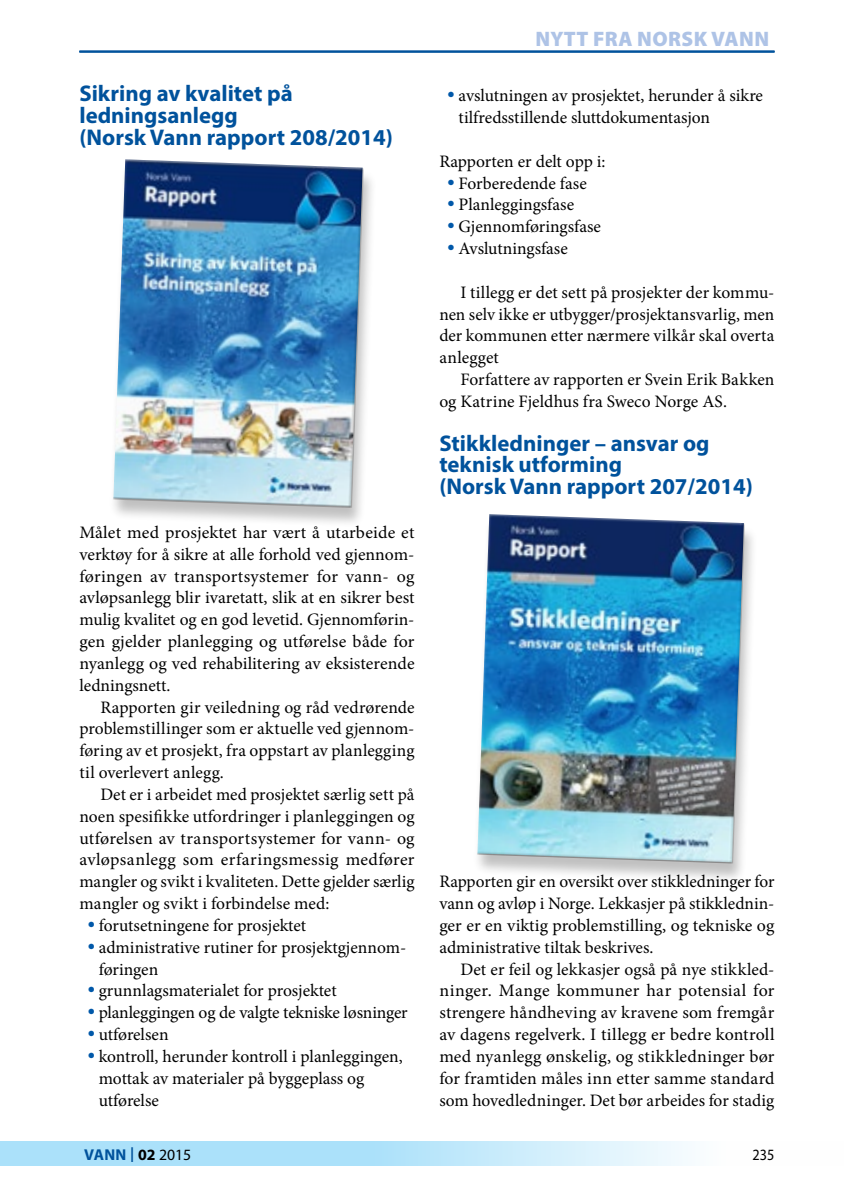
<style>
.page{position:relative;width:844px;height:1191px;background:#fff}
.page>*{position:absolute;margin:0;border:0;box-sizing:border-box;transform-origin:0 0}
.t1{font:700 22.75px/21.9px "Myriad Pro";color:#00529c}
.t2{font:900 21px "Myriad Pro";letter-spacing:.02em;color:#aec3e6}
.t3{font:17.5px/21.9px "Minion Pro";color:#000}
.t4{font:700 15.75px "Myriad Pro";letter-spacing:.01em;color:#00529c}
.t5{font:15.75px "Myriad Pro";color:#000;scale:.9 1}
.s1{font-family:"Futura";font-weight:500;color:#0058a9}
.s2{font-weight:400;font-size:21.88px}
.s3{color:#000}
.s4{font-weight:400;color:#000}
</style>
<div class="page">
<svg style="left:1px;top:1141px;width:687px;height:25px;background:#bbe6fa"></svg>
<svg style="left:0;top:1141px;width:1px;height:25px"></svg>
<hr style="left:79px;top:51px;width:695px;height:1px;background:#00529c">
<div style="left:109px;top:162px;width:268px;height:366px;background:#000;opacity:.25"></div>
<img style="left:113px;top:159px;width:251px;height:349px">
<div style="left:473px;top:517px;width:285px;height:367px;background:#000;opacity:.25"></div>
<img style="left:476px;top:514px;width:269px;height:349px">
<h1 class="t1" style="left:79px;top:82px;width:315px">Sikring av kvalitet på ledningsanlegg<br>(Norsk Vann rapport 208/2014)</h1>
<p class="t3" style="left:79px;top:521px;width:336px">Målet med prosjektet har vært å utarbeide et verktøy for å sikre at alle forhold ved gjennom&shy;føringen av transportsystemer for vann- og avløpsanlegg blir ivaretatt, slik at en sikrer best mulig kvalitet og en god levetid. Gjennomførin&shy;gen gjelder planlegging og utførelse både for nyanlegg og ved rehabilitering av eksisterende ledningsnett.</p>
<p class="t3" style="left:79px;top:696px;width:336px;text-align:justify;text-indent:21px">Rapporten gir veiledning og råd vedrørende problemstillinger som er aktuelle ved gjennom&shy;føring av et prosjekt, fra oppstart av planlegging til overlevert anlegg.</p>
<p class="t3" style="left:79px;top:783px;width:336px;text-align:justify;text-indent:21px">Det er i arbeidet med prosjektet særlig sett på noen spesifikke utfordringer i planleggingen og utførelsen av transportsystemer for vann- og avløpsanlegg som erfaringsmessig medfører mangler og svikt i kvaliteten. Dette gjelder særlig mangler og svikt i forbindelse med:</p>
<p class="t3" style="left:85px;top:914px;width:223px"><span class="s1">•</span>forutsetningene for prosjektet</p>
<p class="t3" style="left:99px;top:936px;width:309px;text-indent:-14px"><span class="s1">•</span>administrative rutiner for prosjektgjennom&shy;føringen</p>
<p class="t3" style="left:85px;top:980px;width:253px"><span class="s1">•</span>grunnlagsmaterialet for prosjektet</p>
<p class="t3" style="left:85px;top:1001px;width:324px"><span class="s1">•</span>planleggingen og de valgte tekniske løsninger</p>
<p class="t3" style="left:85px;top:1023px;width:85px"><span class="s1">•</span>utførelsen</p>
<p class="t3" style="left:99px;top:1045px;width:305px;text-indent:-14px"><span class="s1">•</span>kontroll, herunder kontroll i planleggingen, mottak av materialer på byggeplass og utførelse</p>
<p class="t2" style="left:535px;top:24px;width:235px">NYTT FRA NORSK VANN</p>
<p class="t3" style="left:458px;top:85px;width:306px;text-indent:-14px"><span class="s1">•</span>avslutningen av prosjektet, herunder å sikre tilfredsstillende sluttdokumentasjon</p>
<p class="t3" style="left:439px;top:150px;width:168px">Rapporten er delt opp i:</p>
<p class="t3" style="left:444px;top:172px;width:144px"><span class="s1">•</span>Forberedende fase</p>
<p class="t3" style="left:444px;top:194px;width:131px"><span class="s1">•</span>Planleggingsfase</p>
<p class="t3" style="left:444px;top:216px;width:158px"><span class="s1">•</span>Gjennomføringsfase</p>
<p class="t3" style="left:444px;top:237px;width:125px"><span class="s1">•</span>Avslutningsfase</p>
<p class="t3" style="left:439px;top:281px;width:336px;text-align:justify;text-indent:21px">I tillegg er det sett på prosjekter der kommu&shy;nen selv ikke er utbygger/prosjektansvarlig, men der kommunen etter nærmere vilkår skal overta anlegget</p>
<p class="t3" style="left:439px;top:368px;width:336px;text-indent:21px">Forfattere av rapporten er Svein Erik Bakken og Katrine Fjeldhus fra Sweco Norge AS.</p>
<h1 class="t1" style="left:439px;top:431px;width:315px">Stikkledninger – ansvar og teknisk utforming<br>(Norsk Vann rapport 207/2014)</h1>
<p class="t3" style="left:439px;top:870px;width:336px;text-align:justify">Rapporten gir en oversikt over stikkledninger for vann og avløp i Norge. Lekkasjer på stikklednin&shy;ger er en viktig problemstilling, og tekniske og administrative tiltak beskrives.</p>
<p class="t3" style="left:439px;top:958px;width:336px;text-align:justify;text-indent:21px">Det er feil og lekkasjer også på nye stikkled&shy;ninger. Mange kommuner har potensial for strengere håndheving av kravene som fremgår av dagens regelverk. I tillegg er bedre kontroll med nyanlegg ønskelig, og stikkledninger bør for framtiden måles inn etter samme standard som hovedledninger. Det bør arbeides for stadig</p>
<p class="t4" style="left:84px;top:1144px;width:109px">VANN <span class="s2">I</span> <span class="s3">02</span> <span class="s4">2015</span></p>
<p class="t5" style="left:752px;top:1145px;width:26px">235</p>
</div>
